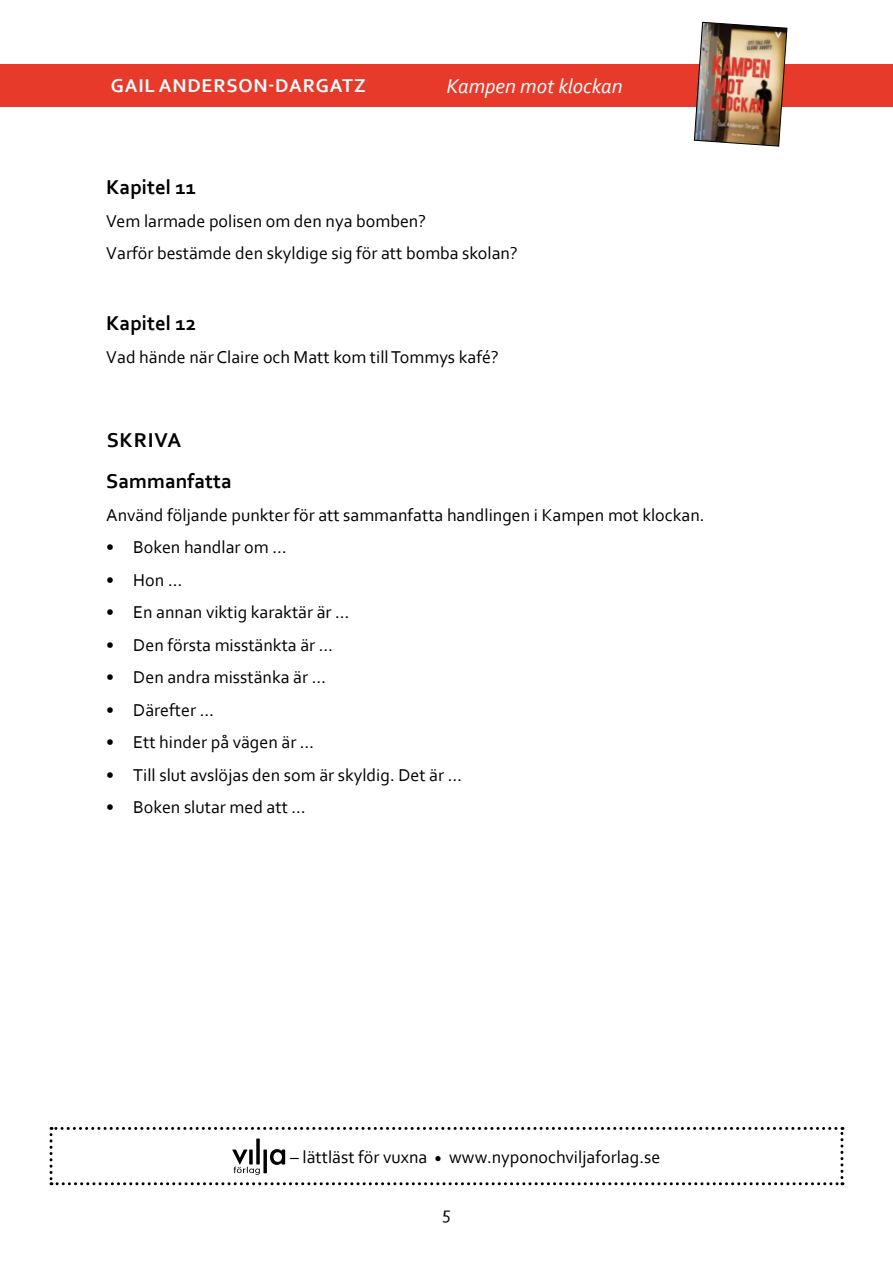
<style>
.page{position:relative;width:893px;height:1263px;background:#fff}
.page>*{position:absolute;margin:0;border:0;box-sizing:border-box;transform-origin:0 0}
.t1{font:700 21px/41px "Corbel";color:#000}
.t2{font:italic 21px "Corbel";color:#fff}
.t3{font:700 19.5px "Corbel";letter-spacing:.04em;color:#fff}
.t4{font:18px/32.5px "Corbel";color:#000}
</style>
<div class="page">
<div style="left:0;top:64px;width:893px;height:42px;background:#e73a2a"></div>
<img style="left:694px;top:22px;width:93px;height:124px">
<svg style="left:50px;top:1127px;width:793px;height:58px"></svg>
<p class="t3" style="left:111px;top:74px;width:256px">GAIL ANDERSON-DARGATZ</p>
<p class="t2" style="left:446px;top:73px;width:178px">Kampen mot klockan</p>
<p class="t1" style="left:106px;top:166px;width:92px">Kapitel 11</p>
<p class="t4" style="left:106px;top:204px;width:413px">Vem larmade polisen om den nya bomben?<br>Varför bestämde den skyldige sig för att bomba skolan?</p>
<p class="t1" style="left:106px;top:302px;width:92px">Kapitel 12</p>
<p class="t4" style="left:106px;top:340px;width:394px">Vad hände när Claire och Matt kom till Tommys kafé?</p>
<p class="t1" style="left:106px;top:419px;width:127px">SKRIVA<br>Sammanfatta</p>
<p class="t4" style="left:106px;top:498px;width:600px">Använd följande punkter för att sammanfatta handlingen i Kampen mot klockan.</p>
<p class="t4" style="left:106px;top:531px;width:182px">• Boken handlar om …</p>
<p class="t4" style="left:106px;top:563px;width:77px">• Hon …</p>
<p class="t4" style="left:106px;top:596px;width:245px">• En annan viktig karaktär är …</p>
<p class="t4" style="left:106px;top:628px;width:228px">• Den första misstänkta är …</p>
<p class="t4" style="left:106px;top:661px;width:221px">• Den andra misstänka är …</p>
<p class="t4" style="left:106px;top:693px;width:109px">• Därefter …</p>
<p class="t4" style="left:106px;top:726px;width:209px">• Ett hinder på vägen är …</p>
<p class="t4" style="left:106px;top:758px;width:357px">• Till slut avslöjas den som är skyldig. Det är …</p>
<p class="t4" style="left:106px;top:791px;width:201px">• Boken slutar med att …</p>
<p class="t4" style="left:290px;top:1140px;width:372px">– lättläst för vuxna <sub>•</sub> www.nyponochviljaforlag.se</p>
<p class="t4" style="left:442px;top:1196px;width:10px">5</p>
</div>
